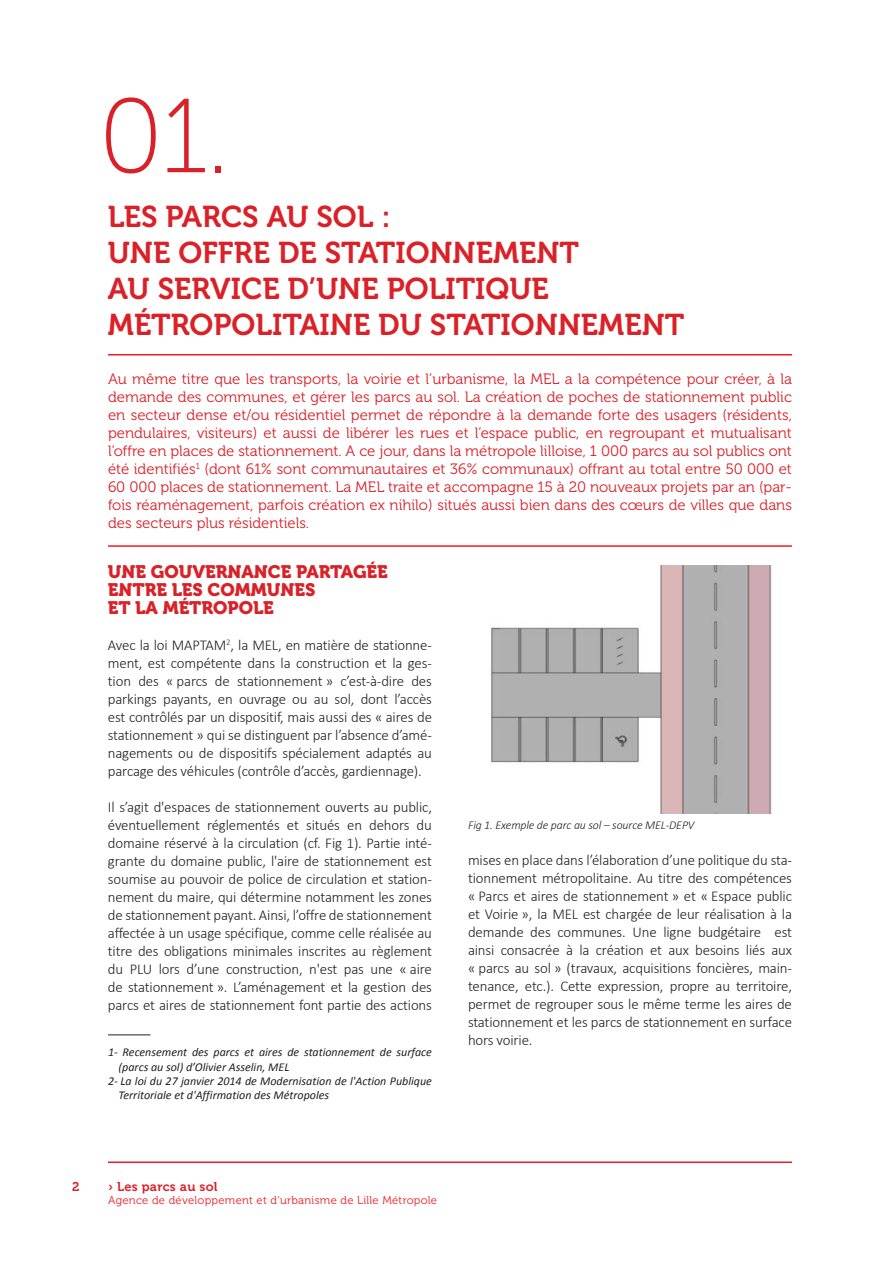
<style>
.page{position:relative;width:893px;height:1263px;background:#fff}
.page>*{position:absolute;margin:0;border:0;box-sizing:border-box;transform-origin:0 0}
.t1{font:105px "Museo 100";color:#da2128}
.Titre1_ADU{font:30px/36px "Museo 700";color:#da2128}
.Titre2_ADU{font:18px/18px "Museo 900";color:#da2128}
.Texte_ADU{font:300 15px/18px "Calibri";letter-spacing:-.01em;color:#231f20;text-align:justify}
.Chapeau_ADU{font:15px/18px "Museo 300";color:#da2128;text-align:justify}
.t2{font:12.75px "Museo 700";letter-spacing:.025em;color:#da2128}
.Texte_ADU-2{font:italic 12px/14.4px "Calibri";color:#231f20}
.Texte_ADU-3{font:italic 300 12px "Calibri";letter-spacing:-.01em;color:#231f20}
.t3{font:11.25px "Museo 300";letter-spacing:.025em;color:#ee1d23}
</style>
<div class="page">
<hr style="left:108px;top:1161px;width:684px;height:2px;background:#da2128">
<hr style="left:108px;top:354px;width:684px;height:1px;background:#ee1d23">
<hr style="left:108px;top:545px;width:684px;height:2px;background:#ee1d23">
<img style="left:490px;top:565px;width:282px;height:249px">
<hr style="left:108px;top:1034px;width:43px;height:1px;background:#231f20">
<p class="t1" style="left:99px;top:80px;width:130px">01.</p>
<p class="Titre1_ADU" style="left:108px;top:199px;width:578px">LES PARCS AU SOL :<br>UNE OFFRE DE STATIONNEMENT<br>AU SERVICE D’UNE POLITIQUE<br>MÉTROPOLITAINE DU STATIONNEMENT</p>
<p class="Chapeau_ADU" style="left:108px;top:370px;width:686px">Au même titre que les transports, la voirie et l’urbanisme, la MEL a la compétence pour créer, à la demande des communes, et gérer les parcs au sol. La création de poches de stationnement public en secteur dense et/ou résidentiel permet de répondre à la demande forte des usagers (résidents, pendulaires, visiteurs) et aussi de libérer les rues et l’espace public, en regroupant et mutualisant l’offre en places de stationnement. A ce jour, dans la métropole lilloise, 1 000 parcs au sol publics ont été identifiés<sup>1</sup> (dont 61% sont communautaires et 36% communaux) offrant au total entre 50 000 et 60 000 places de stationnement. La MEL traite et accompagne 15 à 20 nouveaux projets par an (par&shy;fois réaménagement, parfois création ex nihilo) situés aussi bien dans des cœurs de villes que dans des secteurs plus résidentiels.</p>
<p class="Titre2_ADU" style="left:108px;top:562px;width:281px">UNE GOUVERNANCE PARTAGÉE<br>ENTRE LES COMMUNES<br>ET LA MÉTROPOLE</p>
<p class="Texte_ADU" style="left:108px;top:635px;width:326px">Avec la loi MAPTAM<sup>2</sup>, la MEL, en matière de stationne&shy;ment, est compétente dans la construction et la ges&shy;tion des « parcs de stationnement » c’est-à-dire des parkings payants, en ouvrage ou au sol, dont l’accès est contrôlés par un dispositif, mais aussi des « aires de stationnement » qui se distinguent par l’absence d’amé&shy;nagements ou de dispositifs spécialement adaptés au parcage des véhicules (contrôle d’accès, gardiennage).</p>
<p class="Texte_ADU" style="left:108px;top:797px;width:326px">Il s’agit d'espaces de stationnement ouverts au public, éventuellement réglementés et situés en dehors du domaine réservé à la circulation (cf. Fig 1). Partie inté&shy;grante du domaine public, l'aire de stationnement est soumise au pouvoir de police de circulation et station&shy;nement du maire, qui détermine notamment les zones de stationnement payant. Ainsi, l’offre de stationnement affectée à un usage spécifique, comme celle réalisée au titre des obligations minimales inscrites au règlement du PLU lors d’une construction, n'est pas une « aire de stationnement ». L’aménagement et la gestion des parcs et aires de stationnement font partie des actions</p>
<p class="Texte_ADU-2" style="left:119px;top:1045px;width:315px;text-indent:-11px">1- Recensement des parcs et aires de stationnement de surface (parcs au sol) d’Olivier Asselin, MEL</p>
<p class="Texte_ADU-2" style="left:119px;top:1073px;width:315px;text-indent:-11px">2- La loi du 27 janvier 2014 de Modernisation de l'Action Publique<br>Territoriale et d'Affirmation des Métropoles</p>
<p class="Texte_ADU-3" style="left:468px;top:818px;width:228px">Fig 1. Exemple de parc au sol – source MEL-DEPV</p>
<p class="Texte_ADU" style="left:468px;top:851px;width:326px">mises en place dans l’élaboration d’une politique du sta&shy;tionnement métropolitaine. Au titre des compétences « Parcs et aires de stationnement » et « Espace public et Voirie », la MEL est chargée de leur réalisation à la demande des communes. Une ligne budgétaire est ainsi consacrée à la création et aux besoins liés aux « parcs au sol » (travaux, acquisitions foncières, main&shy;tenance, etc.). Cette expression, propre au territoire, permet de regrouper sous le même terme les aires de stationnement et les parcs de stationnement en surface hors voirie.</p>
<p class="t2" style="left:72px;top:1179px;width:9px">2</p>
<p class="t2" style="left:108px;top:1179px;width:111px">› Les parcs au sol</p>
<p class="t3" style="left:108px;top:1194px;width:331px">Agence de développement et d’urbanisme de Lille Métropole</p>
</div>
